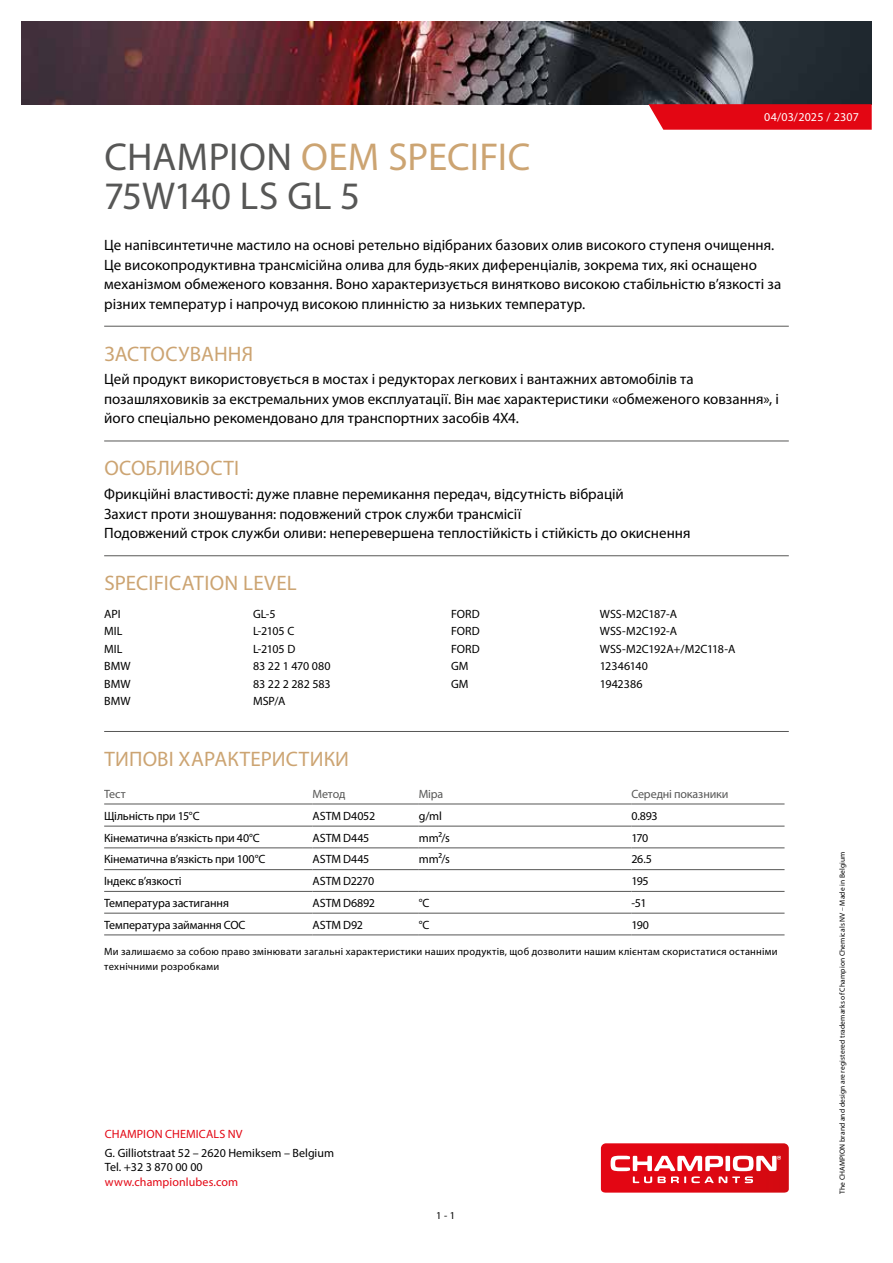
<style>
.page{position:relative;width:893px;height:1263px;background:#fff}
.page>*{position:absolute;margin:0;border:0;box-sizing:border-box;transform-origin:0 0}
.t1{font:39px/39px "Myriad Pro";color:#575756}
.t2{font:21px "Myriad Pro";letter-spacing:.005em;color:#cca472}
.t3{font:15px/19.5px "Myriad Pro";color:#000}
.t4{font:12px/14.4px "Myriad Pro";letter-spacing:-.005em;color:#000}
.t5{font:12px "Myriad Pro";letter-spacing:.01em;color:#e30613}
.t6{font:12px "Myriad Pro";letter-spacing:-.01em;color:#575756}
.t7{font:12px "Myriad Pro";letter-spacing:.02em;color:#fff}
.t8{font:10.5px/15px "Myriad Pro";letter-spacing:.025em;color:#000}
.t9{font:7.5px "Myriad Pro";letter-spacing:.02em;color:#000}
.s1{color:#cca472}
</style>
<div class="page">
<svg style="left:601px;top:1143px;width:188px;height:49px;background:#e43740"></svg>
<img style="left:21px;top:21px;width:851px;height:83px">
<svg style="left:648px;top:104px;width:224px;height:26px;background:#e3121e"></svg>
<hr style="left:104px;top:326px;width:685px;height:1px;background:#575756">
<hr style="left:104px;top:441px;width:685px;height:1px;background:#575756">
<hr style="left:104px;top:555px;width:685px;height:1px;background:#575756">
<hr style="left:104px;top:731px;width:685px;height:1px;background:#575756">
<hr style="left:104px;top:804px;width:209px;height:1px;background:#575756">
<hr style="left:313px;top:804px;width:106px;height:1px;background:#575756">
<hr style="left:419px;top:804px;width:212px;height:1px;background:#575756">
<hr style="left:631px;top:804px;width:153px;height:1px;background:#575756">
<hr style="left:104px;top:826px;width:209px;height:1px;background:#575756">
<hr style="left:313px;top:826px;width:106px;height:1px;background:#575756">
<hr style="left:419px;top:826px;width:212px;height:1px;background:#575756">
<hr style="left:631px;top:826px;width:153px;height:1px;background:#575756">
<hr style="left:104px;top:847px;width:209px;height:1px;background:#575756">
<hr style="left:313px;top:847px;width:106px;height:1px;background:#575756">
<hr style="left:419px;top:847px;width:212px;height:1px;background:#575756">
<hr style="left:631px;top:847px;width:153px;height:1px;background:#575756">
<hr style="left:104px;top:869px;width:209px;height:1px;background:#575756">
<hr style="left:313px;top:869px;width:106px;height:1px;background:#575756">
<hr style="left:419px;top:869px;width:212px;height:1px;background:#575756">
<hr style="left:631px;top:869px;width:153px;height:1px;background:#575756">
<hr style="left:104px;top:891px;width:209px;height:1px;background:#575756">
<hr style="left:313px;top:891px;width:106px;height:1px;background:#575756">
<hr style="left:419px;top:891px;width:212px;height:1px;background:#575756">
<hr style="left:631px;top:891px;width:153px;height:1px;background:#575756">
<hr style="left:104px;top:913px;width:209px;height:1px;background:#575756">
<hr style="left:313px;top:913px;width:106px;height:1px;background:#575756">
<hr style="left:419px;top:913px;width:212px;height:1px;background:#575756">
<hr style="left:631px;top:913px;width:153px;height:1px;background:#575756">
<hr style="left:104px;top:934px;width:209px;height:1px;background:#575756">
<hr style="left:313px;top:934px;width:106px;height:1px;background:#575756">
<hr style="left:419px;top:934px;width:212px;height:1px;background:#575756">
<hr style="left:631px;top:934px;width:153px;height:1px;background:#575756">
<p class="t7" style="left:764px;top:110px;width:96px">04/03/2025 / 2307</p>
<h1 class="t1" style="left:104px;top:137px;width:428px">CHAMPION <span class="s1">OEM SPECIFIC<br></span>75W140 LS GL 5</h1>
<p class="t3" style="left:104px;top:235px;width:679px">Це напівсинтетичне мастило на основі ретельно відібраних базових олив високого ступеня очищення.<br>Це високопродуктивна трансмісійна олива для будь-яких диференціалів, зокрема тих, які оснащено механізмом обмеженого ковзання. Воно характеризується винятково високою стабільністю в’язкості за різних температур і напрочуд високою плинністю за низьких температур.</p>
<h2 class="t2" style="left:104px;top:341px;width:150px">ЗАСТОСУВАННЯ</h2>
<p class="t3" style="left:104px;top:369px;width:676px">Цей продукт використовується в мостах і редукторах легкових і вантажних автомобілів та позашляховиків за екстремальних умов експлуатації. Він має характеристики «обмеженого ковзання», і його спеціально рекомендовано для транспортних засобів 4X4.</p>
<h2 class="t2" style="left:104px;top:455px;width:136px">ОСОБЛИВОСТІ</h2>
<p class="t3" style="left:104px;top:484px;width:588px">Фрикційні властивості: дуже плавне перемикання передач, відсутність вібрацій<br>Захист проти зношування: подовжений строк служби трансмісії<br>Подовжений строк служби оливи: неперевершена теплостійкість і стійкість до окиснення</p>
<h2 class="t2" style="left:104px;top:570px;width:194px">SPECIFICATION LEVEL</h2>
<p class="t4" style="left:104px;top:606px;width:18px">API</p>
<p class="t4" style="left:253px;top:606px;width:24px">GL-5</p>
<p class="t4" style="left:104px;top:624px;width:20px">MIL</p>
<p class="t4" style="left:253px;top:624px;width:43px">L-2105 C</p>
<p class="t4" style="left:104px;top:641px;width:20px">MIL</p>
<p class="t4" style="left:253px;top:641px;width:44px">L-2105 D</p>
<p class="t4" style="left:104px;top:659px;width:28px">BMW</p>
<p class="t4" style="left:253px;top:659px;width:79px">83 22 1 470 080</p>
<p class="t4" style="left:104px;top:676px;width:28px">BMW</p>
<p class="t4" style="left:253px;top:676px;width:79px">83 22 2 282 583</p>
<p class="t4" style="left:104px;top:694px;width:28px">BMW</p>
<p class="t4" style="left:253px;top:694px;width:34px">MSP/A</p>
<p class="t4" style="left:451px;top:606px;width:30px">FORD</p>
<p class="t4" style="left:600px;top:606px;width:79px">WSS-M2C187-A</p>
<p class="t4" style="left:451px;top:624px;width:30px">FORD</p>
<p class="t4" style="left:600px;top:624px;width:79px">WSS-M2C192-A</p>
<p class="t4" style="left:451px;top:641px;width:30px">FORD</p>
<p class="t4" style="left:600px;top:641px;width:137px">WSS-M2C192A+/M2C118-A</p>
<p class="t4" style="left:451px;top:659px;width:19px">GM</p>
<p class="t4" style="left:600px;top:659px;width:50px">12346140</p>
<p class="t4" style="left:451px;top:676px;width:19px">GM</p>
<p class="t4" style="left:600px;top:676px;width:44px">1942386</p>
<h2 class="t2" style="left:104px;top:746px;width:246px">ТИПОВІ ХАРАКТЕРИСТИКИ</h2>
<p class="t6" style="left:104px;top:786px;width:23px">Тест</p>
<p class="t6" style="left:313px;top:786px;width:34px">Метод</p>
<p class="t6" style="left:419px;top:786px;width:26px">Міра</p>
<p class="t6" style="left:631px;top:786px;width:99px">Середні показники</p>
<p class="t4" style="left:104px;top:808px;width:97px">Щільність при 15°C</p>
<p class="t4" style="left:313px;top:808px;width:64px">ASTM D4052</p>
<p class="t4" style="left:419px;top:808px;width:25px">g/ml</p>
<p class="t4" style="left:631px;top:808px;width:28px">0.893</p>
<p class="t4" style="left:104px;top:830px;width:157px">Кінематична в’язкість при 40°C</p>
<p class="t4" style="left:313px;top:830px;width:58px">ASTM D445</p>
<p class="t4" style="left:419px;top:830px;width:32px">mm²/s</p>
<p class="t4" style="left:631px;top:830px;width:18px">170</p>
<p class="t4" style="left:104px;top:852px;width:163px">Кінематична в’язкість при 100°C</p>
<p class="t4" style="left:313px;top:852px;width:58px">ASTM D445</p>
<p class="t4" style="left:419px;top:852px;width:32px">mm²/s</p>
<p class="t4" style="left:631px;top:852px;width:22px">26.5</p>
<p class="t4" style="left:104px;top:873px;width:79px">Індекс в’язкості</p>
<p class="t4" style="left:313px;top:873px;width:63px">ASTM D2270</p>
<p class="t4" style="left:631px;top:873px;width:19px">195</p>
<p class="t4" style="left:104px;top:895px;width:126px">Температура застигання</p>
<p class="t4" style="left:313px;top:895px;width:64px">ASTM D6892</p>
<p class="t4" style="left:419px;top:895px;width:12px">°C</p>
<p class="t4" style="left:631px;top:895px;width:17px">-51</p>
<p class="t4" style="left:104px;top:917px;width:143px">Температура займання СОС</p>
<p class="t4" style="left:313px;top:917px;width:52px">ASTM D92</p>
<p class="t4" style="left:419px;top:917px;width:12px">°C</p>
<p class="t4" style="left:631px;top:917px;width:19px">190</p>
<p class="t8" style="left:104px;top:943px;width:675px">Ми залишаємо за собою право змінювати загальні характеристики наших продуктів, щоб дозволити нашим клієнтам скористатися останніми технічними розробками</p>
<p class="t5" style="left:105px;top:1126px;width:139px">CHAMPION CHEMICALS NV</p>
<p class="t4" style="left:105px;top:1145px;width:231px">G. Gilliotstraat 52 – 2620 Hemiksem – Belgium<br>Tel. +32 3 870 00 00</p>
<p class="t5" style="left:105px;top:1174px;width:135px">www.championlubes.com</p>
<p class="t8" style="left:436px;top:1208px;width:20px">1 - 1</p>
<p class="t9" style="left:838px;top:1194px;width:344px;rotate:-90deg">The CHAMPION brand and design are registered trademarks of Champion Chemicals NV – Made in Belgium</p>
</div>
